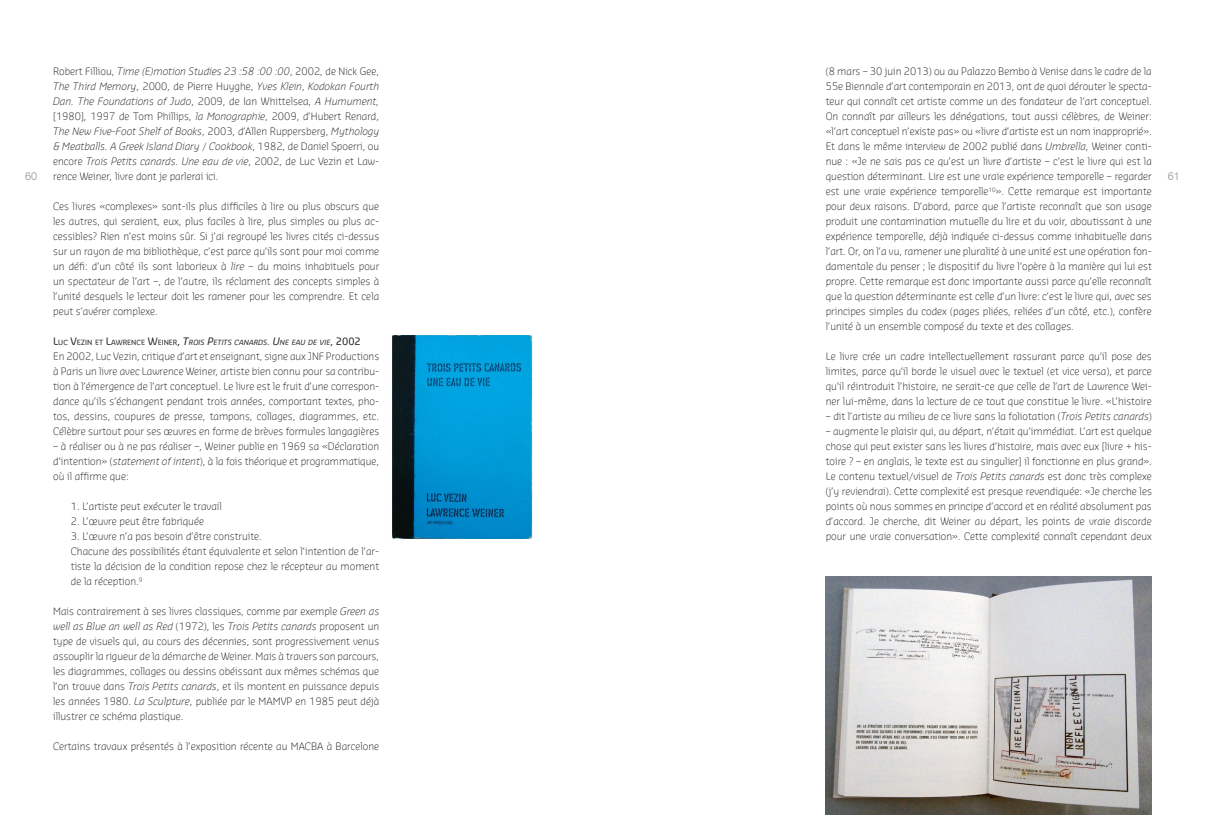
<style>
.page{position:relative;width:1205px;height:815px;background:#fff}
.page>*{position:absolute;margin:0;border:0;box-sizing:border-box;transform-origin:0 0}
.t1{font:300 11.25px "Swiss 721 BT";color:#939598}
.t2{font:300 10px/15px "Sansa";color:#231f20;text-align:justify}
.t3{font:italic 7px "Sansa Normal";color:#231f20}
.s1{font-style:italic}
.s2{font-style:normal;font-size:10px}
.s3{font-style:normal}
.s4{font-size:10px}
</style>
<div class="page">
<img style="left:392px;top:335px;width:141px;height:204px">
<img style="left:826px;top:577px;width:326px;height:238px">
<p class="t2" style="left:826px;top:63px;width:328px">(8 mars – 30 juin 2013) ou au Palazzo Bembo à Venise dans le cadre de la 55e Biennale d’art contemporain en 2013, ont de quoi dérouter le specta&shy;teur qui connaît cet artiste comme un des fondateur de l’art conceptuel.<br>On connaît par ailleurs les dénégations, tout aussi célèbres, de Weiner: «l’art conceptuel n’existe pas» ou «livre d’artiste est un nom inapproprié».<br>Et dans le même interview de 2002 publié dans <span class="s1">Umbrella</span>, Weiner conti&shy;nue : «Je ne sais pas ce qu’est un livre d’artiste – c’est le livre qui est la question déterminant. Lire est une vraie expérience temporelle – regarder est une vraie expérience temporelle<sup>10</sup>». Cette remarque est importante pour deux raisons. D’abord, parce que l’artiste reconnaît que son usage produit une contamination mutuelle du lire et du voir, aboutissant à une expérience temporelle, déjà indiquée ci-dessus comme inhabituelle dans l’art. Or, on l’a vu, ramener une pluralité à une unité est une opération fon&shy;damentale du penser ; le dispositif du livre l’opère à la manière qui lui est propre. Cette remarque est donc importante aussi parce qu’elle reconnaît que la question déterminante est celle d’un livre: c’est le livre qui, avec ses principes simples du codex (pages pliées, reliées d’un côté, etc.), confère l’unité à un ensemble composé du texte et des collages.</p>
<p class="t2" style="left:826px;top:348px;width:328px">Le livre crée un cadre intellectuellement rassurant parce qu’il pose des limites, parce qu’il borde le visuel avec le textuel (et vice versa), et parce qu’il réintroduit l’histoire, ne serait-ce que celle de l’art de Lawrence Wei&shy;ner lui-même, dans la lecture de ce tout que constitue le livre. «L’histoire</p>
<p class="t2" style="left:826px;top:408px;width:327px">– dit l’artiste au milieu de ce livre sans la foliotation (<span class="s1">Trois Petits canards</span>)</p>
<p class="t2" style="left:826px;top:423px;width:328px">– augmente le plaisir qui, au départ, n’était qu’immédiat. L’art est quelque chose qui peut exister sans les livres d’histoire, mais avec eux [livre + his&shy;toire ? – en anglais, le texte est au singulier] il fonctionne en plus grand».<br>Le contenu textuel/visuel de <span class="s1">Trois Petits canards</span> est donc très complexe (j’y reviendrai). Cette complexité est presque revendiquée: «Je cherche les points où nous sommes en principe d’accord et en réalité absolument pas d’accord. Je cherche, dit Weiner au départ, les points de vraie discorde pour une vraie conversation». Cette complexité connaît cependant deux</p>
<p class="t2" style="left:53px;top:63px;width:327px">Robert Filliou, <span class="s1">Time (E)motion Studies 23 :58 :00 :00</span>, 2002, de Nick Gee, <span class="s1">The Third Memory</span>, 2000, de Pierre Huyghe, <span class="s1">Yves Klein</span>, <span class="s1">Kodokan Fourth Dan. The Foundations of Judo</span>, 2009, de Ian Whittelsea, <span class="s1">A Humument, </span>[1980], 1997 de Tom Phillips, <span class="s1">la Monographie</span>, 2009, d’Hubert Renard, <span class="s1">The New Five-Foot Shelf of Books</span>, 2003, d’Allen Ruppersberg, <span class="s1">Mythology &amp; Meatballs. A Greek Island Diary / Cookbook</span>, 1982, de Daniel Spoerri, ou encore <span class="s1">Trois Petits canards. Une eau de vie</span>, 2002, de Luc Vezin et Law&shy;rence Weiner, livre dont je parlerai ici.</p>
<p class="t2" style="left:53px;top:198px;width:328px">Ces livres «complexes» sont-ils plus difficiles à lire ou plus obscurs que les autres, qui seraient, eux, plus faciles à lire, plus simples ou plus ac&shy;cessibles? Rien n’est moins sûr. Si j’ai regroupé les livres cités ci-dessus sur un rayon de ma bibliothèque, c’est parce qu’ils sont pour moi comme un défi: d’un côté ils sont laborieux à <span class="s1">lire</span> – du moins inhabituels pour un spectateur de l’art –, de l’autre, ils réclament des concepts simples à l’unité desquels le lecteur doit les ramener pour les comprendre. Et cela peut s’avérer complexe.</p>
<p class="t3" style="left:53px;top:338px;width:309px"><span class="s2">L</span><span class="s3">UC</span> <span class="s2">V</span><span class="s3">EZIN ET</span> <span class="s2">L</span><span class="s3">AWRENCE</span> <span class="s2">W</span><span class="s3">EINER</span><span class="s2">,</span> <span class="s4">T</span>ROIS <span class="s4">P</span>ETITS CANARDS<span class="s4">. U</span>NE EAU DE VIE<span class="s2">, 2002</span></p>
<p class="t2" style="left:53px;top:348px;width:328px">En 2002, Luc Vezin, critique d’art et enseignant, signe aux JNF Productions à Paris un livre avec Lawrence Weiner, artiste bien connu pour sa contribu&shy;tion à l’émergence de l’art conceptuel. Le livre est le fruit d’une correspon&shy;dance qu’ils s’échangent pendant trois années, comportant textes, pho&shy;tos, dessins, coupures de presse, tampons, collages, diagrammes, etc.<br>Célèbre surtout pour ses œuvres en forme de brèves formules langagières</p>
<p class="t2" style="left:53px;top:438px;width:328px">– à réaliser ou à ne pas réaliser –, Weiner publie en 1969 sa «Déclaration d’intention» (<span class="s1">statement of intent</span>), à la fois théorique et programmatique, où il affirme que:</p>
<p class="t2" style="left:71px;top:498px;width:152px">1. L’artiste peut exécuter le travail</p>
<p class="t2" style="left:71px;top:513px;width:135px">2. L’œuvre peut être fabriquée</p>
<p class="t2" style="left:71px;top:528px;width:193px">3. L’œuvre n’a pas besoin d’être construite.</p>
<p class="t2" style="left:71px;top:543px;width:310px">Chacune des possibilités étant équivalente et selon l’intention de l’ar&shy;tiste la décision de la condition repose chez le récepteur au moment de la réception.<sup>9</sup></p>
<p class="t2" style="left:53px;top:603px;width:328px">Mais contrairement à ses livres classiques, comme par exemple <span class="s1">Green as well as Blue an well as Red</span> (1972), les <span class="s1">Trois Petits canards</span> proposent un type de visuels qui, au cours des décennies, sont progressivement venus assouplir la rigueur de la démarche de Weiner. Mais à travers son parcours, les diagrammes, collages ou dessins obéissant aux mêmes schémas que l’on trouve dans <span class="s1">Trois Petits canards</span>, et ils montent en puissance depuis les années 1980. <span class="s1">La Sculpture</span>, publiée par le MAMVP en 1985 peut déjà illustrer ce schéma plastique.</p>
<p class="t2" style="left:53px;top:738px;width:327px">Certains travaux présentés à l’exposition récente au MACBA à Barcelone</p>
<p class="t1" style="left:25px;top:170px;width:13px">60</p>
<p class="t1" style="left:1168px;top:170px;width:13px">61</p>
</div>
